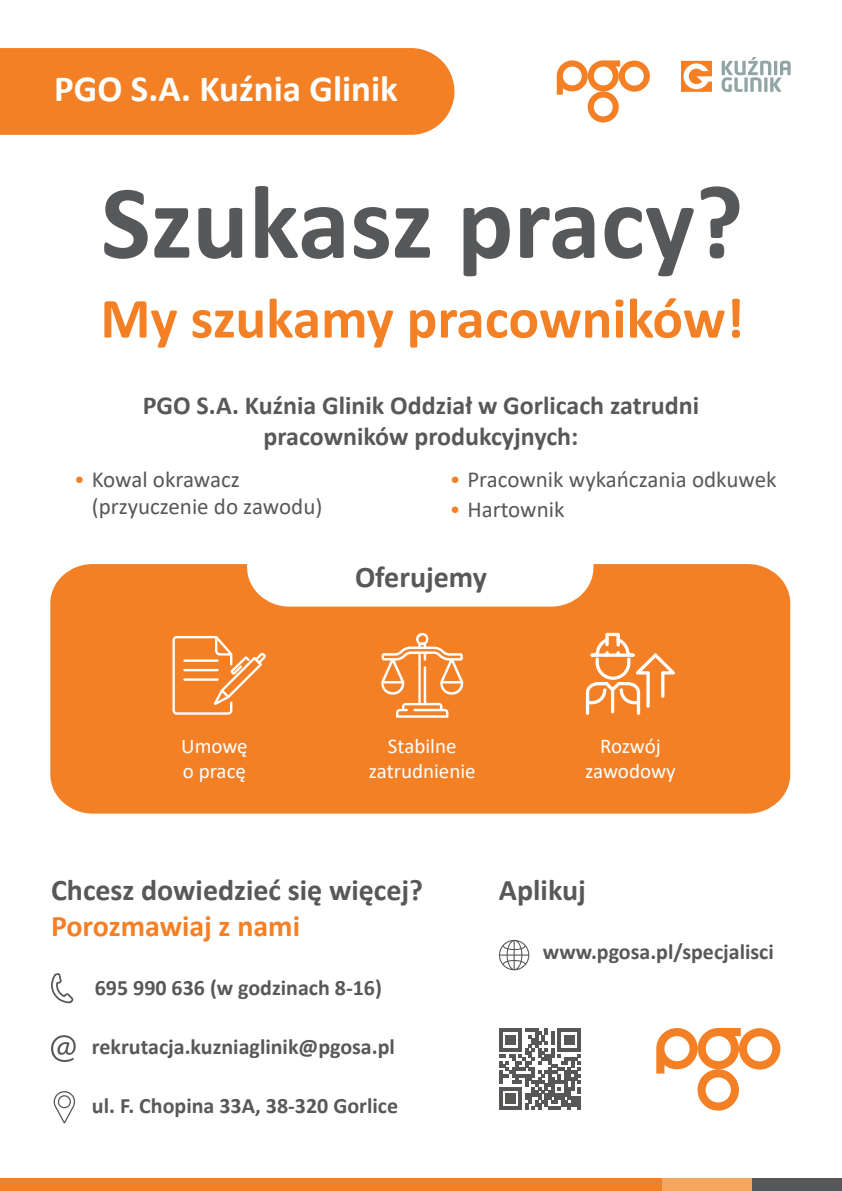
<style>
.page{position:relative;width:842px;height:1191px;background:#fff}
.page>*{position:absolute;margin:0;border:0;box-sizing:border-box;transform-origin:0 0}
.t1{font:700 105.4px "Calibri";color:#57585a}
.t2{font:700 57.2px "Calibri";color:#f48026}
.t3{font:700 37px "Calibri";color:#fff}
.t4{font:700 30px "Calibri";color:#57585a}
.t5{font:700 30px "Calibri";color:#f48026}
.t6{font:700 26px/31.2px "Calibri";color:#57585a;text-align:center}
.t7{font:23px/27.6px "Calibri";color:#57585a}
.t8{font:700 22px "Calibri";color:#57585a}
.t9{font:21px/25.2px "Calibri";color:#fff}
.s1{font-weight:300;color:#f48026}
</style>
<div class="page">
<svg style="left:50px;top:564px;width:740px;height:249px;background:#f58c3b"></svg>
<div style="left:0;top:48px;width:454px;height:87px;background:#f48026"></div>
<svg style="left:54px;top:1091px;width:21px;height:32px"></svg>
<svg style="left:51px;top:973px;width:22px;height:30px"></svg>
<svg style="left:51px;top:1035px;width:25px;height:27px"></svg>
<div style="left:0;top:1178px;width:662px;height:13px;background:#f48026"></div>
<div style="left:662px;top:1178px;width:90px;height:13px;background:#f5a65e"></div>
<div style="left:752px;top:1178px;width:90px;height:13px;background:#57585a"></div>
<svg style="left:499px;top:939px;width:30px;height:31px"></svg>
<svg style="left:172px;top:636px;width:94px;height:78px;background:#f5954b"></svg>
<svg style="left:656px;top:1028px;width:124px;height:82px"></svg>
<svg style="left:586px;top:633px;width:89px;height:82px"></svg>
<svg style="left:381px;top:632px;width:82px;height:86px;background:#f69c56"></svg>
<svg style="left:499px;top:1028px;width:82px;height:81px"></svg>
<svg style="left:557px;top:60px;width:93px;height:62px"></svg>
<svg style="left:722px;top:57px;width:69px;height:35px"></svg>
<svg style="left:681px;top:61px;width:31px;height:31px"></svg>
<p class="t3" style="left:54px;top:63px;width:345px">PGO S.A. Kuźnia Glinik</p>
<p class="t1" style="left:101px;top:148px;width:644px">Szukasz pracy?</p>
<p class="t2" style="left:100px;top:278px;width:645px">My szukamy pracowników!</p>
<p class="t6" style="left:143px;top:389px;width:558px">PGO S.A. Kuźnia Glinik Oddział w Gorlicach zatrudni pracowników produkcyjnych:</p>
<p class="t7" style="left:92px;top:465px;width:232px;text-indent:-18px"><span class="s1">•</span> Kowal okrawacz (przyuczenie do zawodu)</p>
<p class="t7" style="left:449px;top:465px;width:329px"><span class="s1">•</span> Pracownik wykańczania odkuwek</p>
<p class="t7" style="left:449px;top:495px;width:117px"><span class="s1">•</span> Hartownik</p>
<p class="t4" style="left:355px;top:555px;width:133px">Oferujemy</p>
<p class="t9" style="left:181px;top:732px;width:68px">Umowę o pracę</p>
<p class="t9" style="left:369px;top:732px;width:108px;text-align:center">Stabilne zatrudnienie</p>
<p class="t9" style="left:600px;top:732px;width:62px">Rozwój</p>
<p class="t9" style="left:585px;top:758px;width:92px">zawodowy</p>
<p class="t4" style="left:51px;top:869px;width:374px">Chcesz dowiedzieć się więcej?</p>
<p class="t5" style="left:51px;top:905px;width:251px">Porozmawiaj z nami</p>
<p class="t8" style="left:95px;top:972px;width:289px">695 990 636 (w godzinach 8-16)</p>
<p class="t8" style="left:92px;top:1031px;width:304px">rekrutacja.kuzniaglinik@pgosa.pl</p>
<p class="t8" style="left:92px;top:1090px;width:308px">ul. F. Chopina 33A, 38-320 Gorlice</p>
<p class="t4" style="left:499px;top:869px;width:88px">Aplikuj</p>
<p class="t8" style="left:543px;top:935px;width:233px">www.pgosa.pl/specjalisci</p>
</div>
